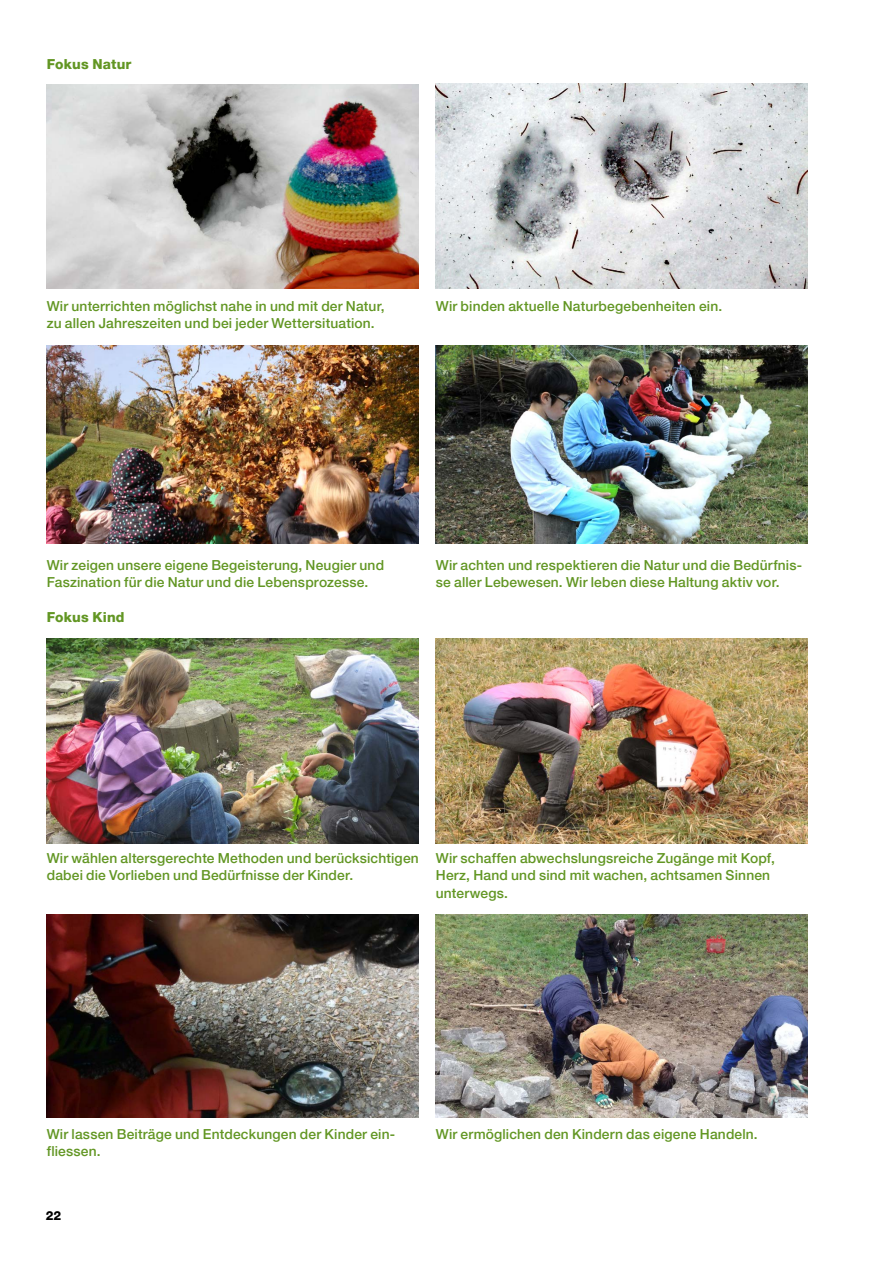
<style>
.page{position:relative;width:893px;height:1263px;background:#fff}
.page>*{position:absolute;margin:0;border:0;box-sizing:border-box;transform-origin:0 0}
.t1{font:500 13.8px/17.2px "Helvetica Neue LT Pro";letter-spacing:.01em;color:#629623}
.t2{font:800 13.8px "Helvetica Neue LT Pro";letter-spacing:.015em;color:#629623}
.t3{font:800 12.3px "Helvetica Neue LT Pro";color:#000}
</style>
<div class="page">
<img style="left:47px;top:84px;width:372px;height:204px">
<img style="left:47px;top:345px;width:372px;height:198px">
<img style="left:47px;top:639px;width:372px;height:204px">
<img style="left:47px;top:915px;width:372px;height:203px">
<img style="left:436px;top:84px;width:372px;height:204px">
<img style="left:436px;top:345px;width:372px;height:198px">
<img style="left:436px;top:639px;width:372px;height:204px">
<img style="left:436px;top:915px;width:372px;height:202px">
<h3 class="t2" style="left:47px;top:56px;width:86px">Fokus Natur</h3>
<p class="t1" style="left:47px;top:297px;width:339px">Wir unterrichten möglichst nahe in und mit der Natur, zu allen Jahreszeiten und bei jeder Wettersituation.</p>
<p class="t1" style="left:436px;top:297px;width:288px">Wir binden aktuelle Naturbegebenheiten ein.</p>
<p class="t1" style="left:47px;top:556px;width:339px">Wir zeigen unsere eigene Begeisterung, Neugier und<br>Faszination für die Natur und die Lebensprozesse.</p>
<h3 class="t2" style="left:47px;top:608px;width:79px">Fokus Kind</h3>
<p class="t1" style="left:436px;top:556px;width:368px">Wir achten und respektieren die Natur und die Bedürfnis&shy;se aller Lebewesen. Wir leben diese Haltung aktiv vor.</p>
<p class="t1" style="left:47px;top:849px;width:374px">Wir wählen altersgerechte Methoden und berücksichtigen dabei die Vorlieben und Bedürfnisse der Kinder.</p>
<p class="t1" style="left:436px;top:849px;width:341px">Wir schaffen abwechslungsreiche Zugänge mit Kopf,<br>Herz, Hand und sind mit wachen, achtsamen Sinnen unterwegs.</p>
<p class="t1" style="left:47px;top:1125px;width:350px">Wir lassen Beiträge und Entdeckungen der Kinder ein&shy;fliessen.</p>
<p class="t3" style="left:46px;top:1209px;width:17px">22</p>
<p class="t1" style="left:436px;top:1125px;width:323px">Wir ermöglichen den Kindern das eigene Handeln.</p>
</div>
